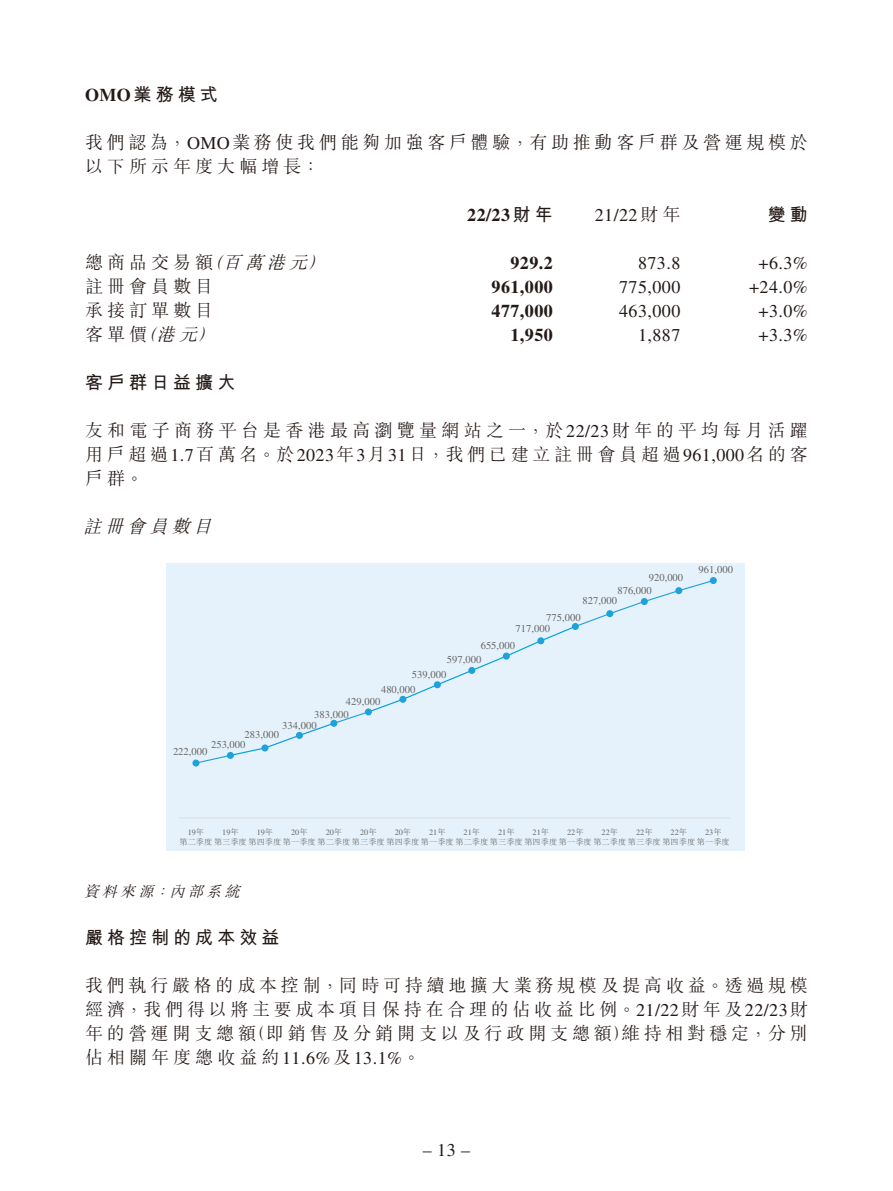
<style>
.page{position:relative;width:893px;height:1191px;background:#fff}
.page>*{position:absolute;margin:0;border:0;box-sizing:border-box;transform-origin:0 0}
.t1{font:18px/24px "M Sung HK Light E Ten B5 H";letter-spacing:.215em;color:#231916;text-align:justify}
.t2{font:18px "Times LT Std";letter-spacing:.025em;color:#231916}
.t3{font:700 18px "Times LT Std";letter-spacing:.025em;color:#231916}
.t4{font:18px "M Hei HK Bold E Ten B5 H";letter-spacing:.225em;color:#231916}
.t5{font:italic 18px "M Sung HK Light E Ten B5 H";color:#231916}
.t6{font:italic 15px "M Sung HK Light E Ten B5 H";color:#231916}
.t7{font:10.5px "Times LT Std";letter-spacing:.005em;color:#666565}
.t8{font:8.25px "M Sung HK Light E Ten B5 H";letter-spacing:.005em;color:#666565}
.t9{font:8.25px "Times LT Std";letter-spacing:.005em;color:#666565}
.s1{font-family:"Times LT Std";font-weight:700}
.s2{font-family:"Times LT Std"}
.s3{font-family:"M Hei HK Bold E Ten B5 H";font-weight:400}
.s4{font-family:"M Sung HK Light E Ten B5 H"}
.s5{font-style:italic}
.s6{font-style:normal}
</style>
<div class="page">
<div style="left:167px;top:563px;width:578px;height:287px;background:#e6f2fb"></div>
<hr style="left:179px;top:817px;width:551px;height:1px;background:#dcdddd">
<svg style="left:197px;top:579px;width:515px;height:185px"></svg>
<div style="left:192px;top:759px;width:7px;height:7px;background:#1fa1dc;border-radius:50%"></div>
<div style="left:227px;top:752px;width:7px;height:7px;background:#1fa1dc;border-radius:50%"></div>
<div style="left:261px;top:744px;width:7px;height:7px;background:#1fa1dc;border-radius:50%"></div>
<div style="left:296px;top:732px;width:7px;height:7px;background:#1fa1dc;border-radius:50%"></div>
<div style="left:330px;top:720px;width:7px;height:7px;background:#1fa1dc;border-radius:50%"></div>
<div style="left:365px;top:708px;width:7px;height:7px;background:#1fa1dc;border-radius:50%"></div>
<div style="left:399px;top:696px;width:7px;height:7px;background:#1fa1dc;border-radius:50%"></div>
<div style="left:434px;top:681px;width:7px;height:7px;background:#1fa1dc;border-radius:50%"></div>
<div style="left:468px;top:667px;width:7px;height:7px;background:#1fa1dc;border-radius:50%"></div>
<div style="left:503px;top:652px;width:7px;height:7px;background:#1fa1dc;border-radius:50%"></div>
<div style="left:537px;top:637px;width:7px;height:7px;background:#1fa1dc;border-radius:50%"></div>
<div style="left:572px;top:623px;width:7px;height:7px;background:#1fa1dc;border-radius:50%"></div>
<div style="left:606px;top:610px;width:7px;height:7px;background:#1fa1dc;border-radius:50%"></div>
<div style="left:641px;top:598px;width:7px;height:7px;background:#1fa1dc;border-radius:50%"></div>
<div style="left:675px;top:587px;width:7px;height:7px;background:#1fa1dc;border-radius:50%"></div>
<div style="left:710px;top:577px;width:7px;height:7px;background:#1fa1dc;border-radius:50%"></div>
<p class="t4" style="left:85px;top:88px;width:134px"><span class="s1">OMO</span>業務模式</p>
<p class="t1" style="left:85px;top:133px;width:724px">我們認為，<span class="s2">OMO</span>業務使我們能夠加強客戶體驗，有助推動客戶群及營運規模於以下所示年度大幅增長：</p>
<p class="t3" style="left:467px;top:208px;width:87px">22/23<span class="s3">財年</span></p>
<p class="t2" style="left:595px;top:204px;width:87px">21/22<span class="s4">財年</span></p>
<p class="t4" style="left:768px;top:208px;width:42px">變動</p>
<p class="t1" style="left:85px;top:253px;width:247px">總商品交易額<span class="s5">（百萬港元）</span></p>
<p class="t3" style="left:510px;top:256px;width:44px">929.2</p>
<p class="t2" style="left:638px;top:252px;width:44px">873.8</p>
<p class="t2" style="left:758px;top:252px;width:51px">+6.3%</p>
<p class="t1" style="left:85px;top:277px;width:130px">註冊會員數目</p>
<p class="t3" style="left:492px;top:280px;width:63px">961,000</p>
<p class="t2" style="left:619px;top:276px;width:63px">775,000</p>
<p class="t2" style="left:749px;top:276px;width:60px">+24.0%</p>
<p class="t1" style="left:85px;top:301px;width:130px">承接訂單數目</p>
<p class="t3" style="left:492px;top:304px;width:63px">477,000</p>
<p class="t2" style="left:619px;top:300px;width:63px">463,000</p>
<p class="t2" style="left:758px;top:300px;width:51px">+3.0%</p>
<p class="t5" style="left:85px;top:328px;width:136px"><span class="s6">客單價</span>（港元）</p>
<p class="t3" style="left:510px;top:328px;width:44px">1,950</p>
<p class="t2" style="left:638px;top:324px;width:44px">1,887</p>
<p class="t2" style="left:758px;top:324px;width:51px">+3.3%</p>
<p class="t4" style="left:85px;top:376px;width:152px">客戶群日益擴大</p>
<p class="t1" style="left:85px;top:421px;width:724px">友和電子商務平台是香港最高瀏覽量網站之一，於<span class="s2">22/23</span>財年的平均每月活躍用戶超過<span class="s2">1.7</span>百萬名。於<span class="s2">2023</span>年<span class="s2">3</span>月<span class="s2">31</span>日，我們已建立註冊會員超過<span class="s2">961,000</span>名的客戶群。</p>
<p class="t5" style="left:83px;top:520px;width:135px">註冊會員數目</p>
<p class="t7" style="left:649px;top:571px;width:36px">920,000</p>
<p class="t7" style="left:617px;top:584px;width:36px">876,000</p>
<p class="t7" style="left:583px;top:594px;width:36px">827,000</p>
<p class="t7" style="left:546px;top:611px;width:36px">775,000</p>
<p class="t7" style="left:515px;top:622px;width:36px">717,000</p>
<p class="t7" style="left:481px;top:639px;width:36px">655,000</p>
<p class="t7" style="left:447px;top:653px;width:36px">597,000</p>
<p class="t7" style="left:412px;top:668px;width:36px">539,000</p>
<p class="t7" style="left:381px;top:683px;width:36px">480,000</p>
<p class="t7" style="left:346px;top:695px;width:36px">429,000</p>
<p class="t7" style="left:314px;top:708px;width:36px">383,000</p>
<p class="t7" style="left:282px;top:719px;width:36px">334,000</p>
<p class="t7" style="left:245px;top:728px;width:36px">283,000</p>
<p class="t7" style="left:211px;top:737px;width:36px">253,000</p>
<p class="t7" style="left:173px;top:745px;width:36px">222,000</p>
<p class="t7" style="left:698px;top:564px;width:36px">961,000</p>
<p class="t9" style="left:705px;top:827px;width:18px">23<span class="s4">年</span></p>
<p class="t8" style="left:180px;top:838px;width:552px">第二季度第三季度第四季度第一季度第二季度第三季度第四季度第一季度第二季度第三季度第四季度第一季度第二季度第三季度第四季度第一季度</p>
<p class="t9" style="left:188px;top:827px;width:18px">19<span class="s4">年</span></p>
<p class="t9" style="left:222px;top:827px;width:18px">19<span class="s4">年</span></p>
<p class="t9" style="left:257px;top:827px;width:18px">19<span class="s4">年</span></p>
<p class="t9" style="left:291px;top:827px;width:18px">20<span class="s4">年</span></p>
<p class="t9" style="left:326px;top:827px;width:18px">20<span class="s4">年</span></p>
<p class="t9" style="left:360px;top:827px;width:18px">20<span class="s4">年</span></p>
<p class="t9" style="left:395px;top:827px;width:18px">20<span class="s4">年</span></p>
<p class="t9" style="left:429px;top:827px;width:18px">21<span class="s4">年</span></p>
<p class="t9" style="left:464px;top:827px;width:18px">21<span class="s4">年</span></p>
<p class="t9" style="left:498px;top:827px;width:18px">21<span class="s4">年</span></p>
<p class="t9" style="left:533px;top:827px;width:18px">21<span class="s4">年</span></p>
<p class="t9" style="left:567px;top:827px;width:18px">22<span class="s4">年</span></p>
<p class="t9" style="left:602px;top:827px;width:18px">22<span class="s4">年</span></p>
<p class="t9" style="left:636px;top:827px;width:18px">22<span class="s4">年</span></p>
<p class="t9" style="left:671px;top:827px;width:18px">22<span class="s4">年</span></p>
<p class="t6" style="left:83px;top:885px;width:158px">資料來源：內部系統</p>
<p class="t4" style="left:85px;top:931px;width:196px">嚴格控制的成本效益</p>
<p class="t1" style="left:85px;top:976px;width:724px">我們執行嚴格的成本控制，同時可持續地擴大業務規模及提高收益。透過規模經濟，我們得以將主要成本項目保持在合理的佔收益比例。<span class="s2">21/22</span>財年及<span class="s2">22/23</span>財年的營運開支總額（即銷售及分銷開支以及行政開支總額）維持相對穩定，分別佔相關年度總收益約<span class="s2">11.6%</span>及<span class="s2">13.1%</span>。</p>
<p class="t2" style="left:423px;top:1139px;width:49px">– 13 –</p>
</div>
